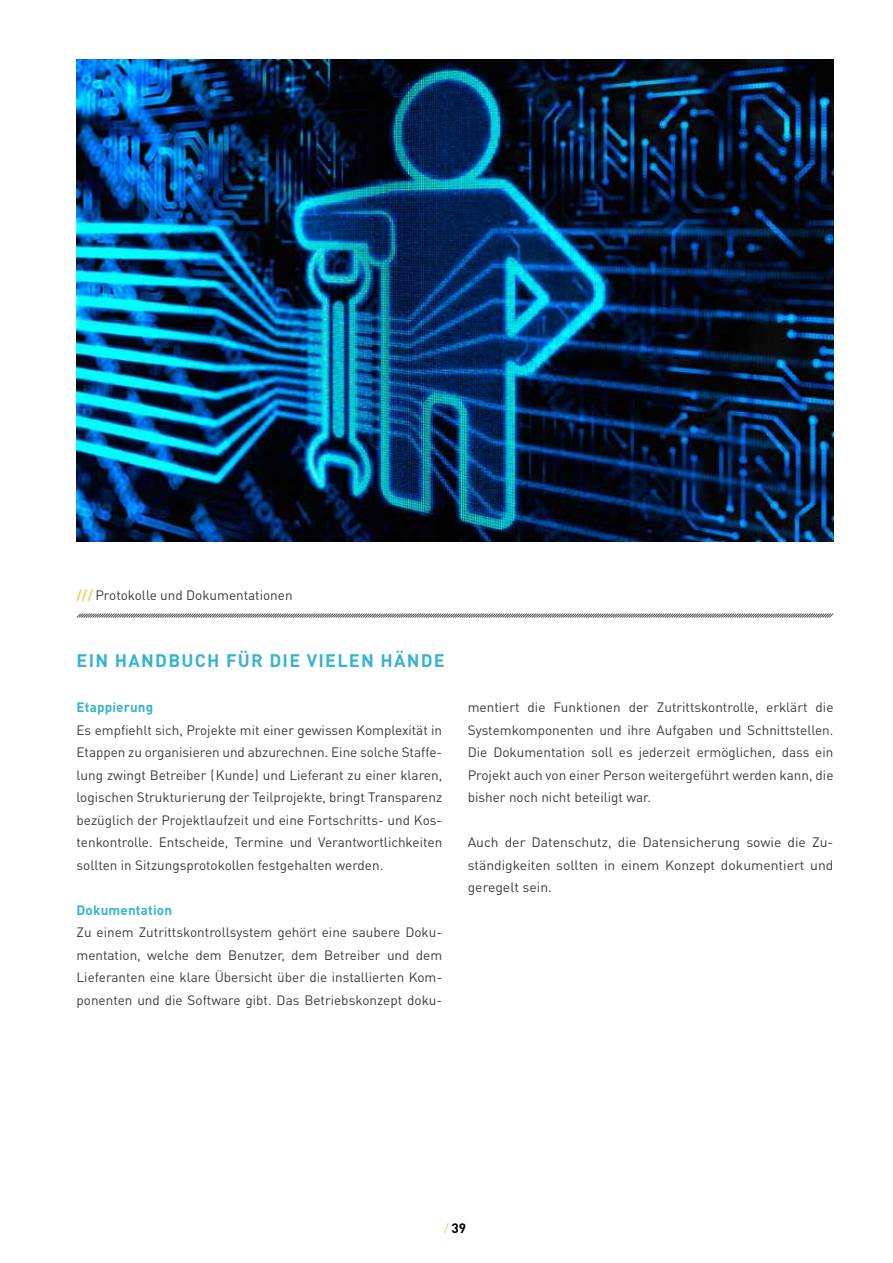
<style>
.page{position:relative;width:893px;height:1263px;background:#fff}
.page>*{position:absolute;margin:0;border:0;box-sizing:border-box;transform-origin:0 0}
.t1{font:700 18px "DIN Pro";letter-spacing:.07em;color:#37b4d1}
.t2{font:13.5px/22.5px "DIN Pro";color:#3b3b3a;text-align:justify}
.t3{font:700 13.5px "DIN Pro";letter-spacing:.01em;color:#37b4d1}
.t4{font:700 13.5px "DIN Pro";color:#000}
.s1{font-weight:700;color:#fdca5f}
.s2{font-weight:400;color:#fdca5f}
</style>
<div class="page">
<svg style="left:76px;top:613px;width:758px;height:5px;background:#acacac"></svg>
<img style="left:77px;top:60px;width:756px;height:481px">
<p class="t2" style="left:77px;top:583px;width:218px"><span class="s1">///</span> Protokolle und Dokumentationen</p>
<h1 class="t1" style="left:77px;top:648px;width:370px">EIN HANDBUCH FÜR DIE VIELEN HÄNDE</h1>
<p class="t3" style="left:77px;top:698px;width:78px">Etappierung</p>
<p class="t2" style="left:77px;top:718px;width:367px">Es empfiehlt sich, Projekte mit einer gewissen Komplexität in Etappen zu organisieren und abzurechnen. Eine solche Staffe&shy;lung zwingt Betreiber (Kunde) und Lieferant zu einer klaren, logischen Strukturierung der Teilprojekte, bringt Transparenz bezüglich der Projektlaufzeit und eine Fortschritts- und Kos&shy;tenkontrolle. Entscheide, Termine und Verantwortlichkeiten sollten in Sitzungsprotokollen festgehalten werden.</p>
<p class="t3" style="left:77px;top:900px;width:97px">Dokumentation</p>
<p class="t2" style="left:77px;top:920px;width:367px">Zu einem Zutrittskontrollsystem gehört eine saubere Doku&shy;mentation, welche dem Benutzer, dem Betreiber und dem Lieferanten eine klare Übersicht über die installierten Kom&shy;ponenten und die Software gibt. Das Betriebskonzept doku-</p>
<p class="t2" style="left:468px;top:695px;width:367px">mentiert die Funktionen der Zutrittskontrolle, erklärt die Systemkomponenten und ihre Aufgaben und Schnittstellen.<br>Die Dokumentation soll es jederzeit ermöglichen, dass ein Projekt auch von einer Person weitergeführt werden kann, die bisher noch nicht beteiligt war.</p>
<p class="t2" style="left:468px;top:830px;width:367px">Auch der Datenschutz, die Datensicherung sowie die Zu&shy;ständigkeiten sollten in einem Konzept dokumentiert und geregelt sein.</p>
<p class="t4" style="left:444px;top:1218px;width:24px"><span class="s2">/</span> 39</p>
</div>
